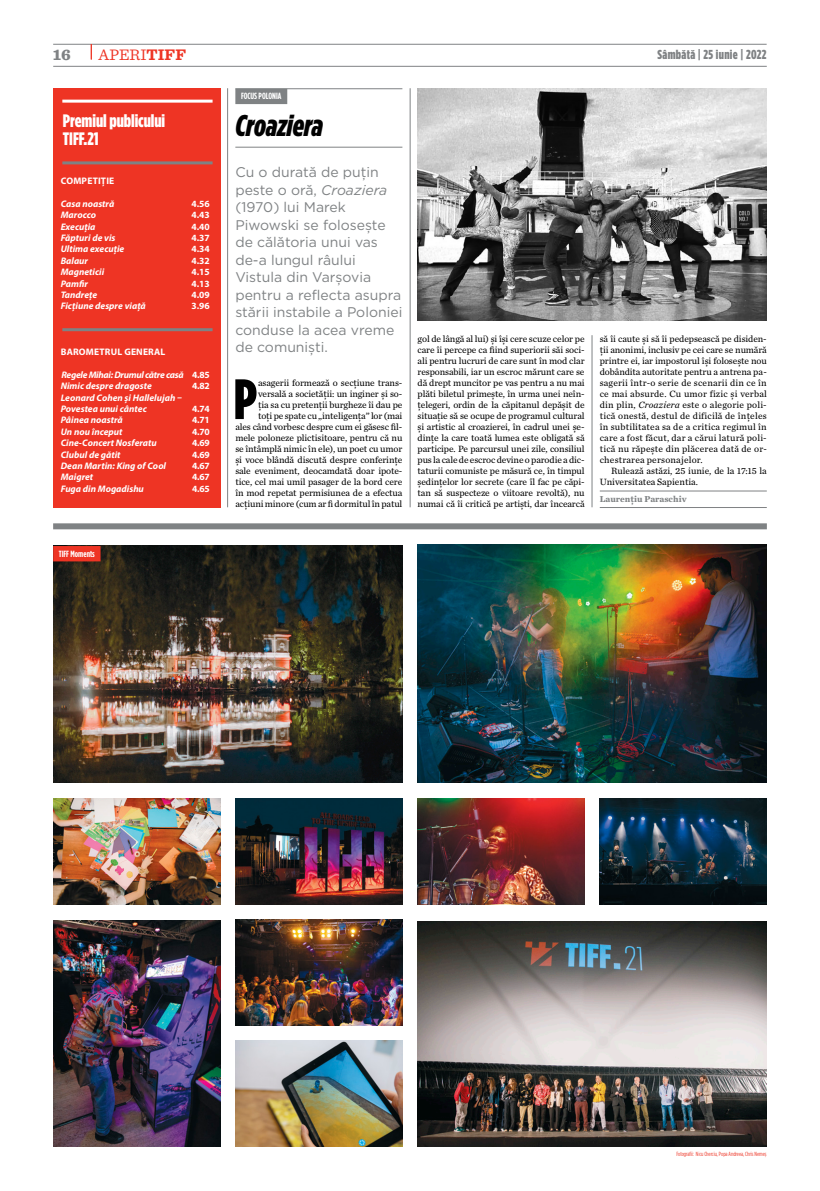
<style>
.page{position:relative;width:820px;height:1191px;background:#fff}
.page>*{position:absolute;margin:0;border:0;box-sizing:border-box;transform-origin:0 0}
.t1{font:900 56.7px "Gotham Condensed";color:#000}
.t2{font:italic 900 30px "Gotham Condensed";color:#000}
.t3{font:900 18px/18px "Gotham Condensed";letter-spacing:-.005em;color:#fff}
.t4{font:16px "Sentinel";color:#ee3424}
.t5{font:900 16px "Sentinel";color:#7f8284}
.t6{font:14px/17.5px "Gotham";color:#7f8284}
.t7{font:900 13px "Gotham Condensed";letter-spacing:.025em;color:#7f8284}
.t8{font:9.5px/11px "Chronicle Text G2";letter-spacing:-.01em;color:#000;text-align:justify}
.t9{font:italic 700 9.5px/11.4px "Myriad Pro";color:#fff}
.t10{font:700 9.5px "Myriad Pro";letter-spacing:.015em;color:#fff}
.t11{font:italic 700 9.5px/11.4px "Myriad Pro";letter-spacing:-.025em;color:#fff}
.t12{font:700 9px "Gotham Condensed";color:#fff}
.t13{font:700 9px "Chronicle Text G2";color:#7f8284}
.t14{font:6px "Gotham Condensed";color:#ee3424}
.s1{font-weight:700}
.s2{font-style:normal}
.s3{font-style:italic}
</style>
<div class="page">
<hr style="left:53px;top:66px;width:713px;height:1px;background:#7f8284">
<hr style="left:53px;top:44px;width:713px;height:1px;background:#7f8284">
<svg style="left:91px;top:44px;width:1px;height:15px"></svg>
<img style="left:417px;top:88px;width:349px;height:232px">
<div style="left:53px;top:89px;width:167px;height:418px;background:#ee3424"></div>
<hr style="left:62px;top:161px;width:150px;height:3px;background:#7f8284">
<hr style="left:62px;top:328px;width:150px;height:3px;background:#7f8284">
<hr style="left:62px;top:100px;width:150px;height:3px;background:#fff">
<hr style="left:235px;top:147px;width:167px;height:1px;background:#7f8284">
<hr style="left:599px;top:491px;width:167px;height:1px;background:#7f8284">
<hr style="left:599px;top:507px;width:167px;height:1px;background:#7f8284">
<div style="left:235px;top:89px;width:52px;height:15px;background:#7f8284"></div>
<hr style="left:235px;top:89px;width:167px;height:1px;background:#7f8284">
<div style="left:53px;top:523px;width:713px;height:6px;background:#7f8284"></div>
<img style="left:417px;top:545px;width:349px;height:238px">
<img style="left:53px;top:546px;width:349px;height:237px">
<div style="left:53px;top:546px;width:47px;height:15px;background:#ee3424"></div>
<hr style="left:410px;top:88px;width:1px;height:419px;background:#7f8284">
<hr style="left:227px;top:88px;width:1px;height:419px;background:#7f8284">
<hr style="left:591px;top:335px;width:1px;height:172px;background:#7f8284">
<img style="left:53px;top:921px;width:167px;height:225px">
<img style="left:235px;top:919px;width:167px;height:106px">
<img style="left:235px;top:798px;width:167px;height:106px">
<img style="left:235px;top:1041px;width:167px;height:105px">
<img style="left:53px;top:798px;width:167px;height:106px">
<img style="left:417px;top:921px;width:349px;height:225px">
<img style="left:599px;top:798px;width:167px;height:106px">
<img style="left:417px;top:798px;width:167px;height:106px">
<h3 class="t5" style="left:53px;top:41px;width:19px">16</h3>
<h3 class="t4" style="left:99px;top:42px;width:89px">APERI<span class="s1">TIFF</span></h3>
<h3 class="t7" style="left:657px;top:47px;width:110px">Sâmbătă | 25 iunie | 2022</h3>
<h3 class="t3" style="left:63px;top:111px;width:104px">Premiul publicului<br>TIFF.21</h3>
<p class="t10" style="left:61px;top:174px;width:55px">COMPETIȚIE</p>
<p class="t9" style="left:61px;top:197px;width:55px">Casa noastră</p>
<p class="t10" style="left:191px;top:197px;width:20px">4.56</p>
<p class="t9" style="left:61px;top:209px;width:37px">Marocco</p>
<p class="t10" style="left:191px;top:209px;width:20px">4.43</p>
<p class="t9" style="left:61px;top:220px;width:36px">Execuția</p>
<p class="t10" style="left:191px;top:220px;width:20px">4.40</p>
<p class="t9" style="left:61px;top:232px;width:56px">Făpturi de vis</p>
<p class="t10" style="left:191px;top:231px;width:20px">4.37</p>
<p class="t9" style="left:61px;top:243px;width:65px">Ultima execuție</p>
<p class="t10" style="left:191px;top:243px;width:20px">4.34</p>
<p class="t9" style="left:61px;top:254px;width:29px">Balaur</p>
<p class="t10" style="left:191px;top:254px;width:20px">4.32</p>
<p class="t9" style="left:61px;top:266px;width:45px">Magneticii</p>
<p class="t10" style="left:191px;top:266px;width:20px">4.15</p>
<p class="t9" style="left:61px;top:277px;width:29px">Pamfir</p>
<p class="t10" style="left:191px;top:277px;width:20px">4.13</p>
<p class="t9" style="left:61px;top:289px;width:38px">Tandrețe</p>
<p class="t10" style="left:191px;top:288px;width:20px">4.09</p>
<p class="t9" style="left:61px;top:300px;width:87px">Ficțiune despre viață</p>
<p class="t10" style="left:191px;top:300px;width:20px">3.96</p>
<p class="t10" style="left:61px;top:345px;width:106px">BAROMETRUL GENERAL</p>
<p class="t11" style="left:61px;top:368px;width:150px">Regele Mihai: Drumul către casă <span class="s2">4.85<br></span>Nimic despre dragoste</p>
<p class="t10" style="left:192px;top:380px;width:19px">4.82</p>
<p class="t9" style="left:61px;top:391px;width:123px">Leonard Cohen și Hallelujah –<br>Povestea unui cântec</p>
<p class="t10" style="left:192px;top:402px;width:19px">4.74</p>
<p class="t9" style="left:61px;top:414px;width:63px">Pâinea noastră</p>
<p class="t10" style="left:192px;top:414px;width:19px">4.71</p>
<p class="t9" style="left:61px;top:425px;width:63px">Un nou început</p>
<p class="t10" style="left:192px;top:425px;width:19px">4.70</p>
<p class="t9" style="left:61px;top:437px;width:98px">Cine-Concert Nosferatu</p>
<p class="t10" style="left:192px;top:437px;width:19px">4.69</p>
<p class="t9" style="left:61px;top:448px;width:61px">Clubul de gătit</p>
<p class="t10" style="left:192px;top:448px;width:19px">4.69</p>
<p class="t9" style="left:61px;top:460px;width:107px">Dean Martin: King of Cool</p>
<p class="t10" style="left:192px;top:459px;width:19px">4.67</p>
<p class="t9" style="left:61px;top:471px;width:34px">Maigret</p>
<p class="t10" style="left:192px;top:471px;width:19px">4.67</p>
<p class="t9" style="left:61px;top:482px;width:85px">Fuga din Mogadishu</p>
<p class="t10" style="left:192px;top:482px;width:19px">4.65</p>
<p class="t12" style="left:59px;top:548px;width:37px">TIFF Moments</p>
<p class="t12" style="left:241px;top:91px;width:42px">FOCUS POLONIA</p>
<h2 class="t2" style="left:235px;top:107px;width:89px">Croaziera</h2>
<h3 class="t6" style="left:235px;top:163px;width:168px">Cu o durată de puțin peste o oră, <span class="s3">Croaziera </span>(1970) lui Marek<br>Piwowski se folosește de călătoria unui vas de-a lungul râului<br>Vistula din Varșovia pentru a reflecta asupra stării instabile a Poloniei conduse la acea vreme de comuniști.</h3>
<p class="t8" style="left:235px;top:377px;width:168px;text-align:right">asagerii formează o secțiune trans&shy;versală a societății: un inginer și so-<br>ția sa cu pretenții burgheze îi dau pe<br>toți pe spate cu „inteligența” lor (mai<br>ales când vorbesc despre cum ei găsesc fil&shy;mele poloneze plictisitoare, pentru că nu se întâmplă nimic în ele), un poet cu umor și voce blândă discută despre conferințe sale eveniment, deocamdată doar ipote&shy;tice, cel mai umil pasager de la bord cere în mod repetat permisiunea de a efectua acțiuni minore (cum ar fi dormitul în patul</p>
<h1 class="t1" style="left:234px;top:365px;width:25px">P</h1>
<p class="t8" style="left:417px;top:333px;width:168px">gol de lângă al lui) și își cere scuze celor pe care îi percepe ca fiind superiorii săi soci&shy;ali pentru lucruri de care sunt în mod clar responsabili, iar un escroc mărunt care se dă drept muncitor pe vas pentru a nu mai plăti biletul primeşte, în urma unei neîn&shy;țelegeri, ordin de la căpitanul depăşit de situaţie să se ocupe de programul cultural şi artistic al croazierei, în cadrul unei șe&shy;dințe la care toată lumea este obligată să participe. Pe parcursul unei zile, consiliul pus la cale de escroc devine o parodie a dic&shy;taturii comuniste pe măsură ce, în timpul ședințelor lor secrete (care îl fac pe căpi&shy;tan să suspecteze o viitoare revoltă), nu numai că îi critică pe artiști, dar încearcă</p>
<p class="t8" style="left:599px;top:333px;width:168px">să îi caute și să îi pedepsească pe disiden&shy;ții anonimi, inclusiv pe cei care se numără printre ei, iar impostorul își folosește nou dobândita autoritate pentru a antrena pa&shy;sagerii într-o serie de scenarii din ce în ce mai absurde. Cu umor fizic și verbal din plin, <span class="s3">Croaziera</span> este o alegorie poli&shy;tică onestă, destul de dificilă de înțeles în subtilitatea sa de a critica regimul în care a fost făcut, dar a cărui latură poli&shy;tică nu răpește din plăcerea dată de or&shy;chestrarea personajelor.</p>
<p class="t8" style="left:599px;top:465px;width:168px;text-indent:11px">Rulează astăzi, 25 iunie, de la 17:15 la<br>Universitatea Sapientia.</p>
<p class="t13" style="left:599px;top:492px;width:88px">Laurențiu Paraschiv</p>
<p class="t14" style="left:676px;top:1150px;width:91px">Fotografii: Nicu Cherciu, Popa Andreea, Chris Nemeș</p>
</div>
